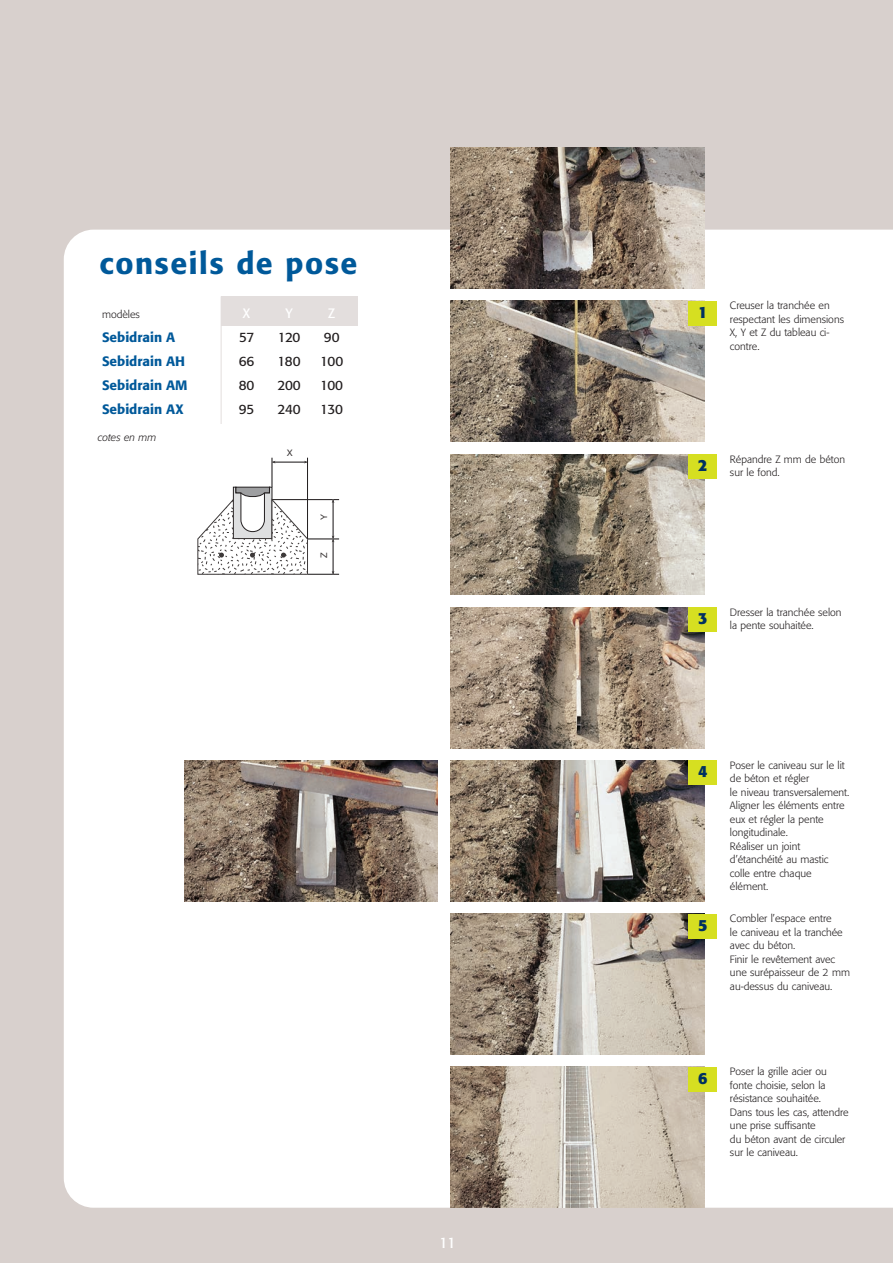
<style>
.page{position:relative;width:893px;height:1263px;background:#d8d0cd}
.page>*{position:absolute;margin:0;border:0;box-sizing:border-box;transform-origin:0 0}
.t1{font:500 30px "Formata";letter-spacing:.05em;color:#00599a}
.t2{font:700 16.05px "Formata";color:#003060}
.t3{font:15px "Formata";color:#fff}
.t4{font:500 13.5px "Formata";color:#00599a}
.t5{font:13.5px "Formata";letter-spacing:-.02em;color:#231f20}
.t6{font:13.5px "Formata";color:#fff}
.t7{font:300 10.5px/13.5px "Formata";color:#231f20}
.t8{font:italic 300 10.5px "Formata";color:#231f20}
.t9{font:9px "Helvetica";color:#3c3838}
</style>
<div class="page">
<div style="left:64px;top:230px;width:829px;height:978px;background:#fff"></div>
<img style="left:451px;top:148px;width:253px;height:140px">
<img style="left:184px;top:760px;width:254px;height:141px">
<img style="left:451px;top:301px;width:253px;height:141px">
<div style="left:688px;top:301px;width:29px;height:25px;background:#d6df21"></div>
<img style="left:451px;top:454px;width:253px;height:141px">
<div style="left:688px;top:454px;width:29px;height:25px;background:#d6df21"></div>
<img style="left:451px;top:607px;width:253px;height:141px">
<div style="left:688px;top:607px;width:29px;height:25px;background:#d6df21"></div>
<img style="left:451px;top:760px;width:253px;height:141px">
<div style="left:688px;top:760px;width:29px;height:25px;background:#d6df21"></div>
<img style="left:451px;top:914px;width:253px;height:140px">
<div style="left:688px;top:914px;width:29px;height:24px;background:#d6df21"></div>
<img style="left:451px;top:1067px;width:253px;height:141px">
<div style="left:688px;top:1067px;width:29px;height:25px;background:#d6df21"></div>
<hr style="left:307px;top:574px;width:32px;height:1px;background:#231f20">
<hr style="left:307px;top:539px;width:32px;height:1px;background:#231f20">
<hr style="left:272px;top:499px;width:67px;height:1px;background:#231f20">
<hr style="left:333px;top:499px;width:1px;height:40px;background:#231f20">
<hr style="left:333px;top:539px;width:1px;height:35px;background:#231f20">
<svg style="left:332px;top:536px;width:2px;height:6px"></svg>
<svg style="left:197px;top:458px;width:111px;height:117px;background:#e7e7e7"></svg>
<div style="left:221px;top:296px;width:137px;height:30px;background:#e3dedd"></div>
<hr style="left:221px;top:296px;width:1px;height:128px;background:#e3dedd">
<h1 class="t1" style="left:100px;top:250px;width:259px">conseils de pose</h1>
<p class="t7" style="left:102px;top:308px;width:39px">modèles</p>
<p class="t6" style="left:243px;top:307px;width:9px">X</p>
<p class="t6" style="left:285px;top:307px;width:9px">Y</p>
<p class="t6" style="left:328px;top:307px;width:9px">Z</p>
<p class="t4" style="left:102px;top:331px;width:75px">Sebidrain A</p>
<p class="t5" style="left:239px;top:331px;width:17px">57</p>
<p class="t5" style="left:278px;top:331px;width:24px">120</p>
<p class="t5" style="left:324px;top:331px;width:17px">90</p>
<p class="t4" style="left:102px;top:355px;width:84px">Sebidrain AH</p>
<p class="t5" style="left:239px;top:355px;width:17px">66</p>
<p class="t5" style="left:278px;top:355px;width:25px">180</p>
<p class="t5" style="left:320px;top:355px;width:25px">100</p>
<p class="t4" style="left:102px;top:379px;width:87px">Sebidrain AM</p>
<p class="t5" style="left:239px;top:379px;width:17px">80</p>
<p class="t5" style="left:277px;top:379px;width:25px">200</p>
<p class="t5" style="left:320px;top:379px;width:25px">100</p>
<p class="t4" style="left:102px;top:403px;width:83px">Sebidrain AX</p>
<p class="t5" style="left:239px;top:403px;width:17px">95</p>
<p class="t5" style="left:277px;top:403px;width:25px">240</p>
<p class="t5" style="left:320px;top:403px;width:24px">130</p>
<p class="t8" style="left:98px;top:432px;width:60px">cotes en mm</p>
<p class="t9" style="left:287px;top:450px;width:8px">X</p>
<p class="t9" style="left:321px;top:520px;width:8px;rotate:-90deg">Y</p>
<p class="t9" style="left:321px;top:558px;width:7px;rotate:-90deg">Z</p>
<h3 class="t3" style="left:439px;top:1237px;width:18px">11</h3>
<h2 class="t2" style="left:698px;top:305px;width:11px">1</h2>
<p class="t7" style="left:730px;top:300px;width:116px">Creuser la tranchée en respectant les dimensions<br>X, Y et Z du tableau ci&shy;contre.</p>
<h2 class="t2" style="left:698px;top:458px;width:11px">2</h2>
<p class="t7" style="left:730px;top:453px;width:117px">Répandre Z mm de béton sur le fond.</p>
<h2 class="t2" style="left:698px;top:611px;width:11px">3</h2>
<p class="t7" style="left:730px;top:606px;width:113px">Dresser la tranchée selon la pente souhaitée.</p>
<h2 class="t2" style="left:698px;top:765px;width:11px">4</h2>
<h2 class="t2" style="left:698px;top:918px;width:11px">5</h2>
<p class="t7" style="left:730px;top:759px;width:121px">Poser le caniveau sur le lit de béton et régler<br>le niveau transversalement.<br>Aligner les éléments entre eux et régler la pente longitudinale.<br>Réaliser un joint d’étanchéité au mastic colle entre chaque élément.</p>
<p class="t7" style="left:730px;top:912px;width:121px">Combler l’espace entre<br>le caniveau et la tranchée avec du béton.<br>Finir le revêtement avec une surépaisseur de 2 mm au-dessus du caniveau.</p>
<h2 class="t2" style="left:698px;top:1071px;width:11px">6</h2>
<p class="t7" style="left:730px;top:1066px;width:120px">Poser la grille acier ou fonte choisie, selon la résistance souhaitée.<br>Dans tous les cas, attendre une prise suffisante<br>du béton avant de circuler sur le caniveau.</p>
</div>
